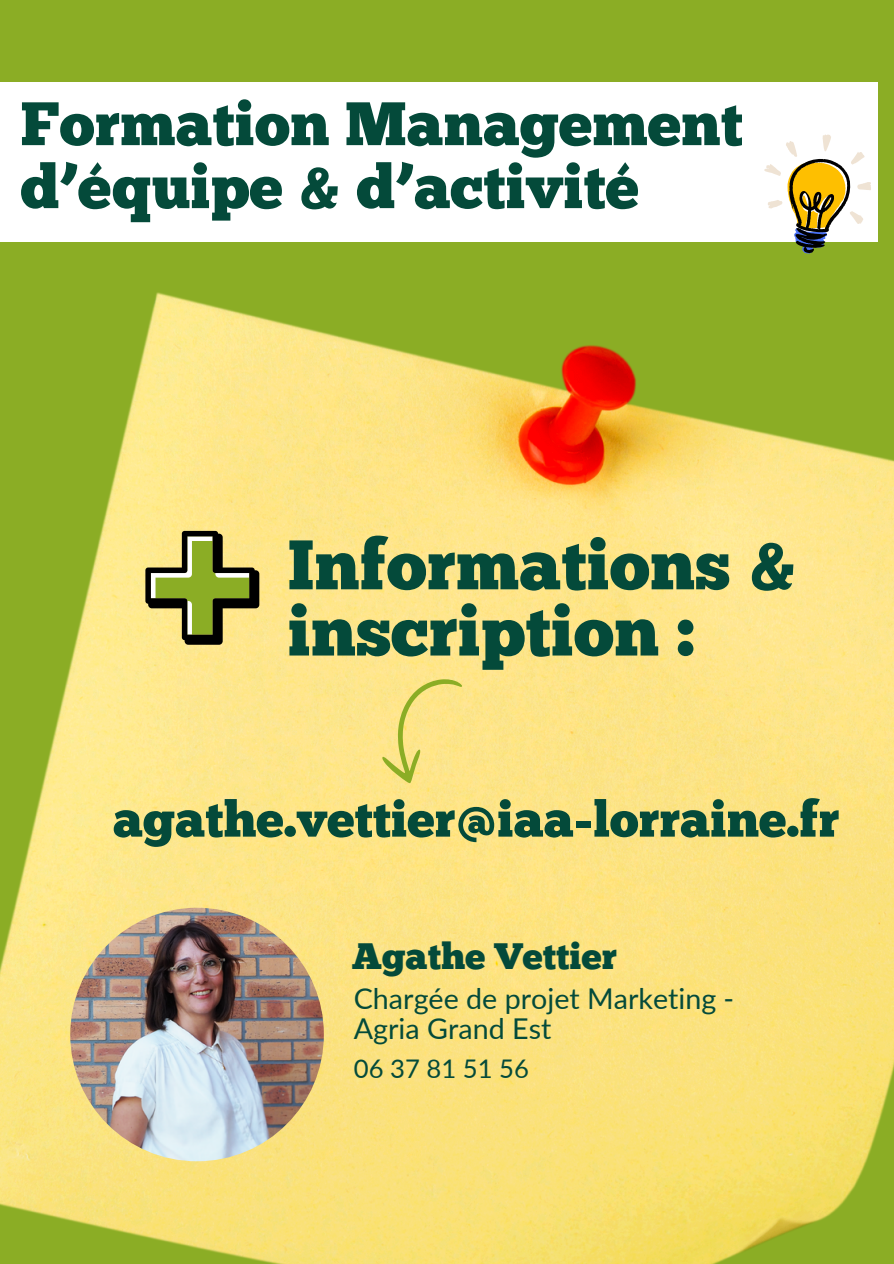
<style>
.page{position:relative;width:894px;height:1264px;background:#fff}
.page>*{position:absolute;margin:0;border:0;box-sizing:border-box;transform-origin:0 0}
.t1{font:69.9px/66.2px "Chunk Five";color:#044a3a}
.t2{font:61.2px/63px "Chunk Five";color:#044a3a}
.t3{font:50.1px "Chunk Five";color:#044a3a}
.t4{font:36.75px "Chunk Five";color:#044a3a}
.t5{font:28.65px/30.3px "Lato";color:#044a3a}
.t6{font:25.65px "Lato";color:#044a3a}
</style>
<div class="page">
<div style="left:0;top:0;width:893px;height:1263px;background:#8bad25"></div>
<div style="left:0;top:82px;width:877px;height:159px;background:#fff"></div>
<img style="left:0;top:292px;width:893px;height:971px">
<svg style="left:763px;top:134px;width:109px;height:120px"></svg>
<svg style="left:145px;top:531px;width:114px;height:113px"></svg>
<svg style="left:379px;top:671px;width:83px;height:117px;background:#f2df7f"></svg>
<img style="left:70px;top:907px;width:254px;height:254px;border-radius:50%">
<p class="t2" style="left:20px;top:98px;width:723px">Formation Management d’équipe &amp; d’activité</p>
<p class="t1" style="left:287px;top:538px;width:510px">Informations &amp; inscription :</p>
<p class="t3" style="left:113px;top:799px;width:727px">agathe.vettier@iaa-lorraine.fr</p>
<h1 class="t4" style="left:351px;top:941px;width:266px">Agathe Vettier</h1>
<p class="t5" style="left:354px;top:982px;width:382px">Chargée de projet Marketing -<br>Agria Grand Est</p>
<h3 class="t6" style="left:354px;top:1052px;width:177px">06 37 81 51 56</h3>
</div>
